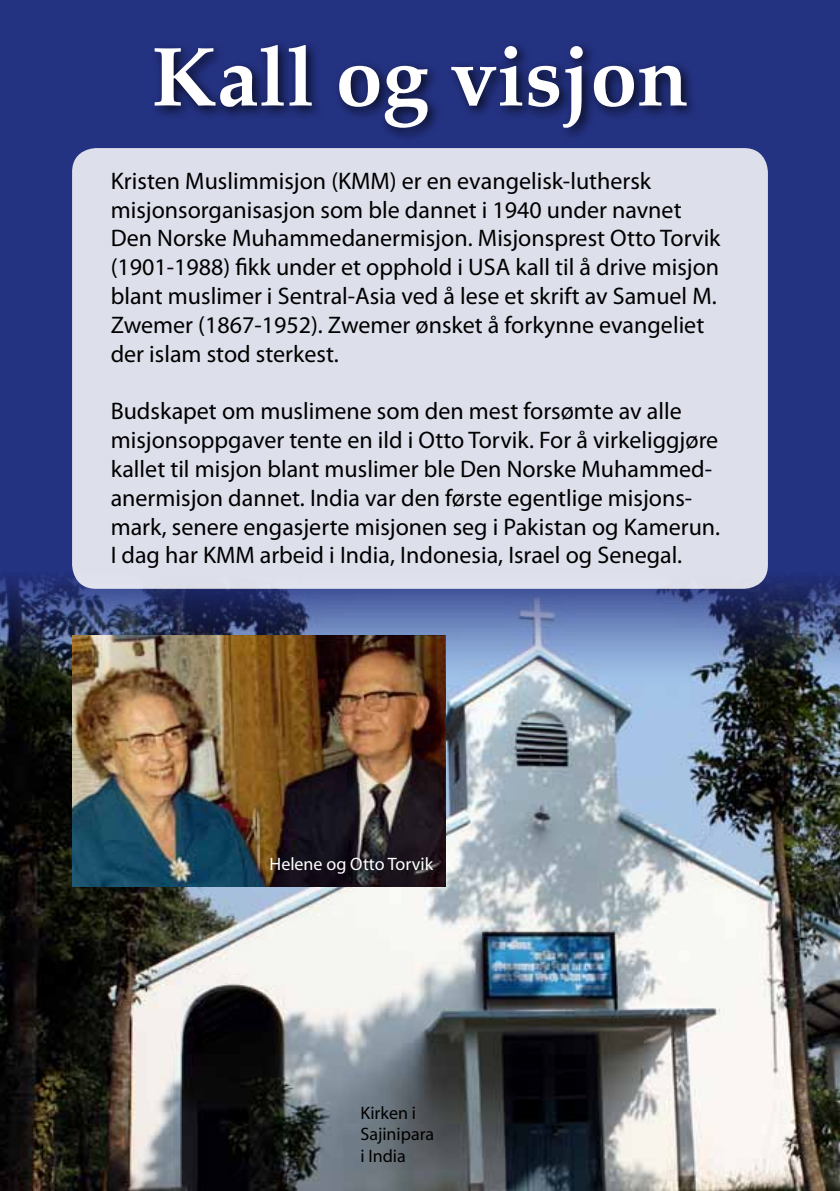
<style>
.page{position:relative;width:840px;height:1191px;background:#fff}
.page>*{position:absolute;margin:0;border:0;box-sizing:border-box;transform-origin:0 0}
.t1{font:700 84px "Palatino";color:#fff}
.t2{font:24px/28.8px "Myriad Pro";color:#000}
.t3{font:18px/21.6px "Myriad";color:#000}
.t4{font:18px "Myriad";color:#fff}
</style>
<div class="page">
<div style="left:0;top:0;width:839px;height:1191px;background:#243282"></div>
<div style="left:148px;top:38px;width:553px;height:105px;background:#000;opacity:.75"></div>
<img style="left:0;top:573px;width:839px;height:618px">
<div style="left:72px;top:148px;width:695px;height:441px;background:#dddfeb;border-radius:24px"></div>
<img style="left:839px;top:117px;width:1px;height:1074px">
<img style="left:72px;top:635px;width:373px;height:252px">
<h1 class="t1" style="left:151px;top:28px;width:538px">Kall og visjon</h1>
<p class="t2" style="left:111px;top:166px;width:611px">Kristen Muslimmisjon (KMM) er en evangelisk-luthersk misjonsorganisasjon som ble dannet i 1940 under navnet Den Norske Muhammedanermisjon. Misjonsprest Otto Torvik (1901-1988) fikk under et opphold i USA kall til å drive misjon blant muslimer i Sentral-Asia ved å lese et skrift av Samuel M.<br>Zwemer (1867-1952). Zwemer ønsket å forkynne evangeliet der islam stod sterkest.</p>
<p class="t2" style="left:111px;top:396px;width:610px">Budskapet om muslimene som den mest forsømte av alle misjonsoppgaver tente en ild i Otto Torvik. For å virkeliggjøre kallet til misjon blant muslimer ble Den Norske Muhammed&shy;anermisjon dannet. India var den første egentlige misjons&shy;mark, senere engasjerte misjonen seg i Pakistan og Kamerun.<br>I dag har KMM arbeid i India, Indonesia, Israel og Senegal.</p>
<p class="t4" style="left:269px;top:854px;width:165px">Helene og Otto Torvik</p>
<p class="t3" style="left:360px;top:1102px;width:75px">Kirken i<br>Sajinipara i India</p>
</div>
